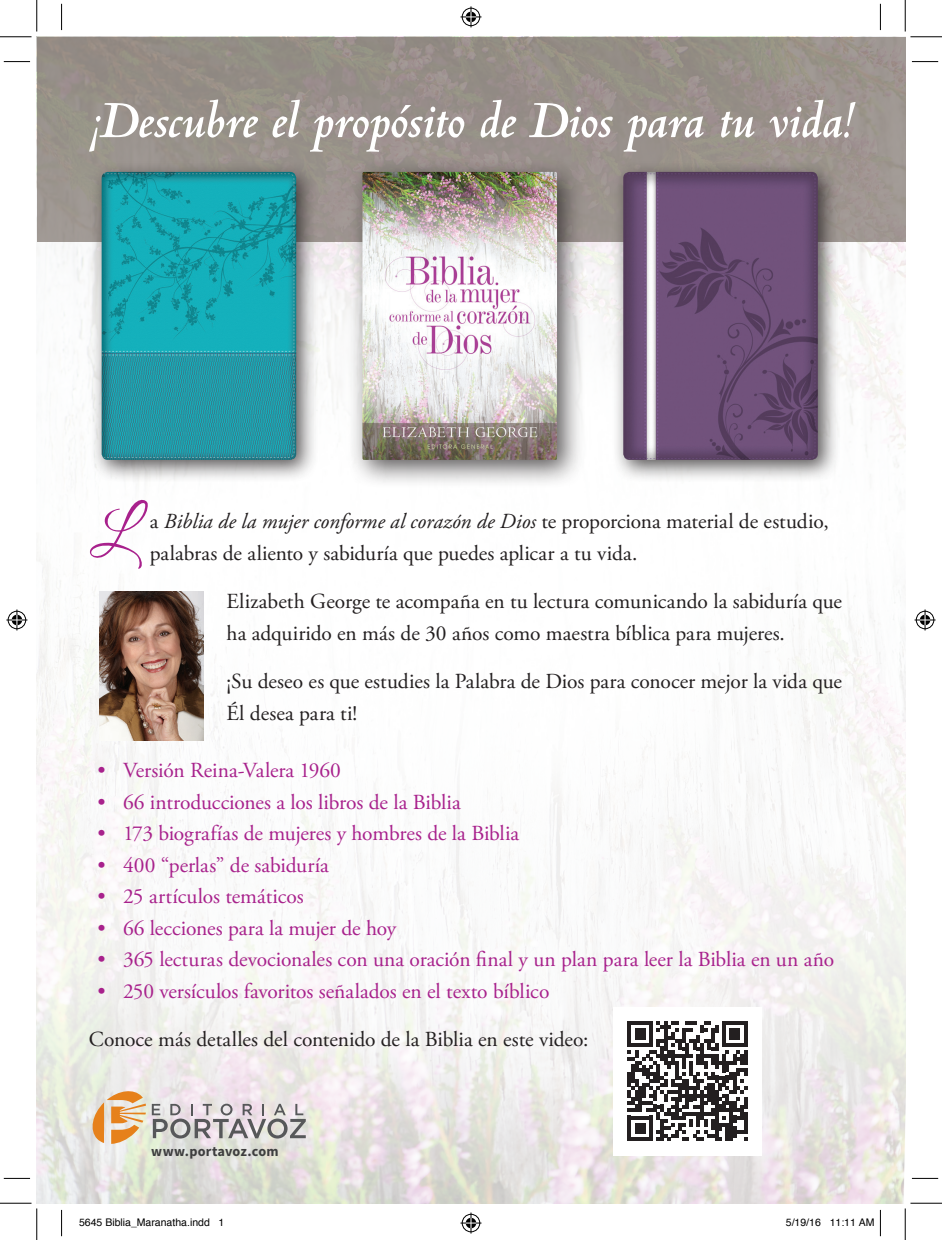
<style>
.page{position:relative;width:942px;height:1240px;background:#fff}
.page>*{position:absolute;margin:0;border:0;box-sizing:border-box;transform-origin:0 0}
.t1{font:60.02px "Great Vibes";color:#a8218c}
.t2{font:italic 700 56px "Centaur MT Std";letter-spacing:-.015em;color:#fff}
.t3{font:21.35px/31.5px "Adobe Garamond Pro";color:#231f20}
.t4{font:21.35px "Adobe Garamond Pro";color:#a8218c}
.t5{font:700 14.17px "Source Sans Pro";letter-spacing:.015em;color:#3e3e3f}
.t6{font:10.5px "Helvetica";color:#000}
.s1{font-style:italic}
</style>
<div class="page">
<img style="left:37px;top:242px;width:868px;height:960px">
<div style="left:37px;top:37px;width:868px;height:205px;background:#999189"></div>
<div style="left:90px;top:160px;width:229px;height:322px;background:#231f20;opacity:.75"></div>
<img style="left:102px;top:172px;width:194px;height:288px">
<div style="left:611px;top:160px;width:229px;height:322px;background:#231f20;opacity:.75"></div>
<img style="left:623px;top:172px;width:195px;height:288px">
<div style="left:347px;top:157px;width:239px;height:332px;background:#231f20;opacity:.75"></div>
<img style="left:362px;top:172px;width:195px;height:288px">
<svg style="left:152px;top:1103px;width:154px;height:35px;background:#beb9bb"></svg>
<svg style="left:89px;top:1088px;width:57px;height:55px;background:#e7c298"></svg>
<div style="left:613px;top:1006px;width:149px;height:149px;background:#fff"></div>
<svg style="left:627px;top:1021px;width:120px;height:119px"></svg>
<img style="left:100px;top:591px;width:103px;height:149px">
<svg style="left:4px;top:61px;width:26px;height:1px"></svg>
<svg style="left:912px;top:61px;width:26px;height:1px"></svg>
<svg style="left:4px;top:1177px;width:26px;height:1px"></svg>
<svg style="left:912px;top:1177px;width:26px;height:1px"></svg>
<svg style="left:61px;top:4px;width:1px;height:26px"></svg>
<svg style="left:61px;top:1209px;width:1px;height:26px"></svg>
<svg style="left:880px;top:4px;width:1px;height:26px"></svg>
<svg style="left:880px;top:1209px;width:1px;height:26px"></svg>
<hr style="left:0;top:36px;width:32px;height:1px;background:#000">
<hr style="left:910px;top:36px;width:32px;height:1px;background:#000">
<hr style="left:0;top:1202px;width:32px;height:1px;background:#000">
<hr style="left:910px;top:1202px;width:32px;height:1px;background:#000">
<hr style="left:36px;top:0;width:1px;height:32px;background:#000">
<hr style="left:36px;top:1208px;width:1px;height:31px;background:#000">
<hr style="left:905px;top:0;width:1px;height:32px;background:#000">
<hr style="left:905px;top:1208px;width:1px;height:31px;background:#000">
<svg style="left:460px;top:6px;width:21px;height:21px"></svg>
<svg style="left:460px;top:1212px;width:21px;height:21px"></svg>
<svg style="left:6px;top:609px;width:21px;height:21px"></svg>
<svg style="left:914px;top:609px;width:21px;height:21px"></svg>
<h2 class="t2" style="left:91px;top:91px;width:762px">¡Descubre el propósito de Dios para tu vida!</h2>
<h1 class="t1" style="left:90px;top:500px;width:44px">L</h1>
<p class="t3" style="left:150px;top:506px;width:680px">a <span class="s1">Biblia de la mujer conforme al corazón de Dios</span> te proporciona material de estudio, palabras de aliento y sabiduría que puedes aplicar a tu vida.</p>
<p class="t3" style="left:227px;top:586px;width:617px">Elizabeth George te acompaña en tu lectura comunicando la sabiduría que ha adquirido en más de 30 años como maestra bíblica para mujeres.</p>
<p class="t3" style="left:227px;top:666px;width:617px">¡Su deseo es que estudies la Palabra de Dios para conocer mejor la vida que<br>Él desea para ti!</p>
<p class="t4" style="left:97px;top:757px;width:245px">• Versión Reina-Valera 1960</p>
<p class="t4" style="left:97px;top:789px;width:365px">• 66 introducciones a los libros de la Biblia</p>
<p class="t4" style="left:97px;top:820px;width:423px">• 173 biografías de mujeres y hombres de la Biblia</p>
<p class="t4" style="left:97px;top:851px;width:233px">• 400 “perlas” de sabiduría</p>
<p class="t4" style="left:97px;top:883px;width:208px">• 25 artículos temáticos</p>
<p class="t4" style="left:97px;top:914px;width:300px">• 66 lecciones para la mujer de hoy</p>
<p class="t4" style="left:97px;top:946px;width:738px">• 365 lecturas devocionales con una oración final y un plan para leer la Biblia en un año</p>
<p class="t4" style="left:97px;top:977px;width:453px">• 250 versículos favoritos señalados en el texto bíblico</p>
<p class="t3" style="left:89px;top:1024px;width:501px">Conoce más detalles del contenido de la Biblia en este video:</p>
<p class="t5" style="left:151px;top:1141px;width:129px">www.portavoz.com</p>
<p class="t6" style="left:79px;top:1213px;width:147px">5645 Biblia_Maranatha.indd 1</p>
<p class="t6" style="left:786px;top:1213px;width:90px">5/19/16 11:11 AM</p>
</div>
